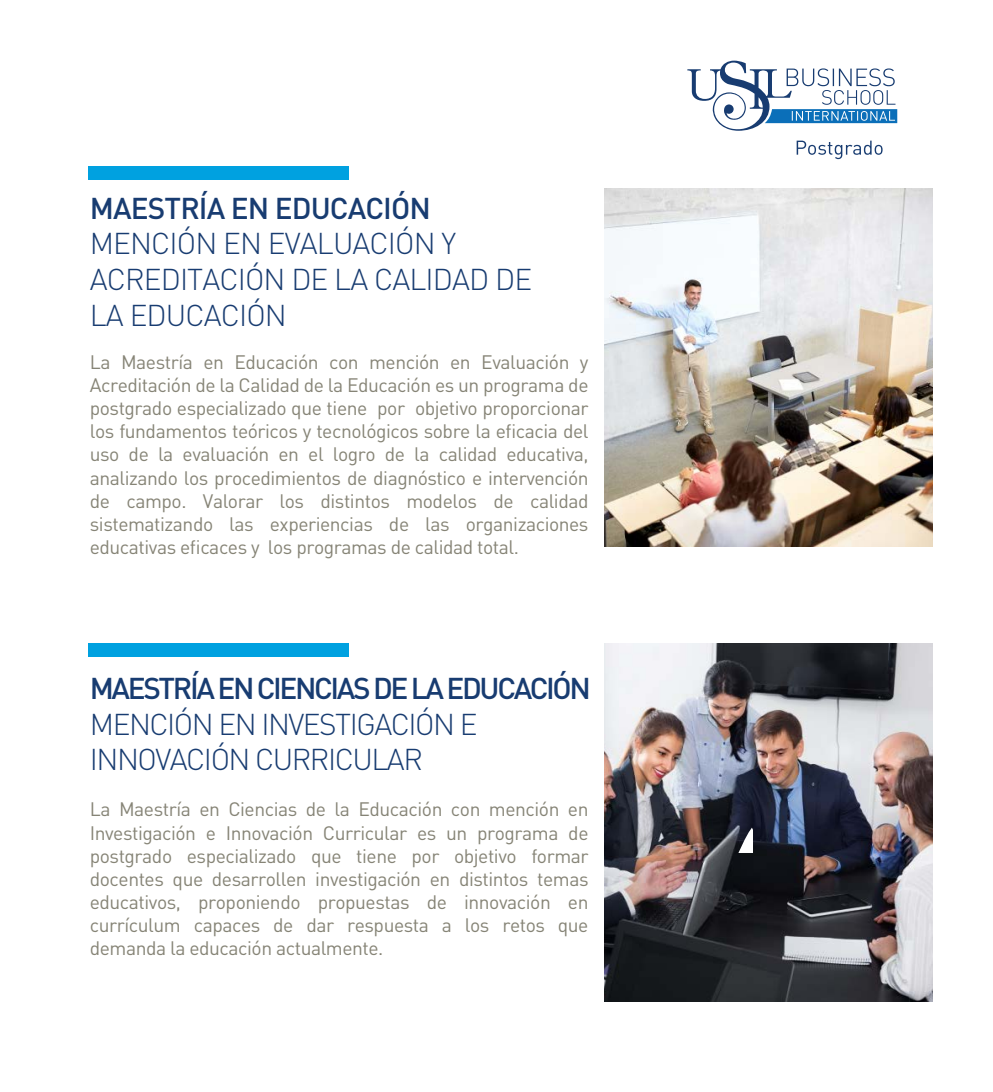
<style>
.page{position:relative;width:993px;height:1092px;background:#fff}
.page>*{position:absolute;margin:0;border:0;box-sizing:border-box;transform-origin:0 0}
.t1{font:300 29.75px/35.7px "DIN Pro";letter-spacing:-.03em;color:#183c71}
.t2{font:300 29.75px/35.7px "DIN Pro";letter-spacing:-.05em;color:#183c71}
.t3{font:500 29.75px "DIN Pro";letter-spacing:-.08em;color:#183c71}
.t4{font:500 29.75px "DIN Pro";letter-spacing:-.03em;color:#183c71}
.t5{font:19.25px/23.1px "DIN Pro";letter-spacing:-.025em;color:#868476;text-align:justify}
</style>
<div class="page">
<img style="left:604px;top:189px;width:328px;height:358px">
<img style="left:604px;top:643px;width:328px;height:358px">
<div style="left:86px;top:166px;width:263px;height:13px;background:#00a1e0"></div>
<div style="left:52px;top:25px;width:35px;height:1042px;background:#fff"></div>
<div style="left:86px;top:643px;width:263px;height:13px;background:#00a1e0"></div>
<svg style="left:738px;top:827px;width:14px;height:25px"></svg>
<svg style="left:687px;top:61px;width:209px;height:70px"></svg>
<svg style="left:796px;top:141px;width:86px;height:18px"></svg>
<h1 class="t4" style="left:90px;top:188px;width:342px">MAESTRÍA EN EDUCACIÓN</h1>
<h1 class="t1" style="left:90px;top:224px;width:444px">MENCIÓN EN EVALUACIÓN Y<br>ACREDITACIÓN DE LA CALIDAD DE<br>LA EDUCACIÓN</h1>
<p class="t5" style="left:90px;top:349px;width:500px">La Maestría en Educación con mención en Evaluación y Acreditación de la Calidad de la Educación es un programa de postgrado especializado que tiene por objetivo proporcionar los fundamentos teóricos y tecnológicos sobre la eficacia del uso de la evaluación en el logro de la calidad educativa, analizando los procedimientos de diagnóstico e intervención de campo. Valorar los distintos modelos de calidad sistematizando las experiencias de las organizaciones educativas eficaces y los programas de calidad total.</p>
<h1 class="t3" style="left:90px;top:667px;width:502px">MAESTRÍA EN CIENCIAS DE LA EDUCACIÓN</h1>
<h1 class="t2" style="left:90px;top:704px;width:389px">MENCIÓN EN INVESTIGACIÓN E<br>INNOVACIÓN CURRICULAR</h1>
<p class="t5" style="left:90px;top:797px;width:500px">La Maestría en Ciencias de la Educación con mención en Investigación e Innovación Curricular es un programa de postgrado especializado que tiene por objetivo formar docentes que desarrollen investigación en distintos temas educativos, proponiendo propuestas de innovación en currículum capaces de dar respuesta a los retos que demanda la educación actualmente.</p>
</div>
